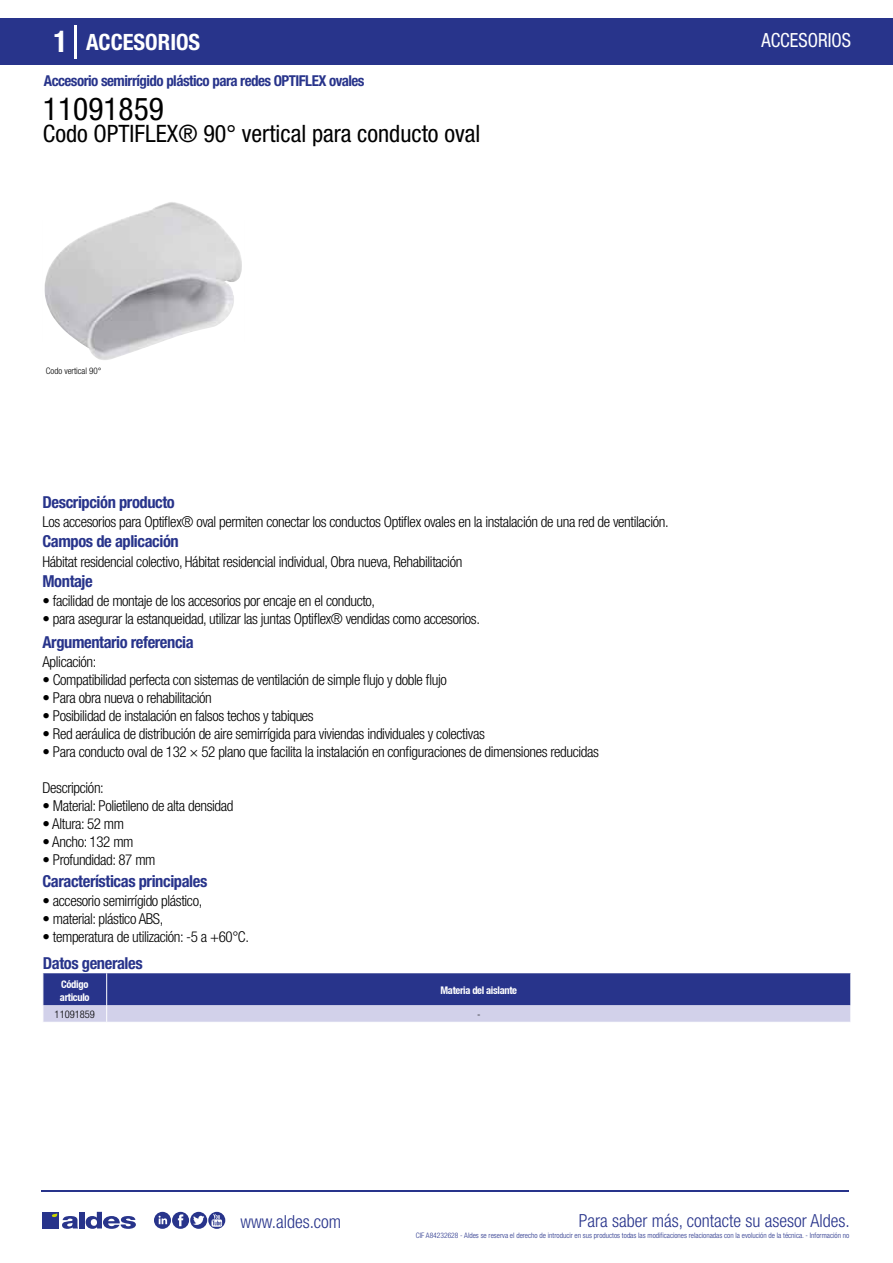
<style>
.page{position:relative;width:893px;height:1263px;background:#fff}
.page>*{position:absolute;margin:0;border:0;box-sizing:border-box;transform-origin:0 0}
.t1{font:condensed 31.5px "Helvetica Neue LT Std";color:#000}
.t2{font:condensed 24px "Helvetica Neue LT Std";color:#000}
.t3{font:700 condensed 22.5px "Helvetica Neue LT Std";color:#fff}
.t4{font:condensed 19.5px "Helvetica Neue LT Std";color:#fff;scale:.95 1}
.t5{font:300 condensed 18px "Helvetica Neue";color:#28348b}
.t6{font:700 condensed 16.5px "Helvetica Neue LT Std";letter-spacing:-.025em;color:#28348b}
.t7{font:300 condensed 15px "Helvetica Neue LT Std";letter-spacing:-.025em;color:#000}
.t8{font:700 condensed 15px "Helvetica Neue LT Std";letter-spacing:-.035em;color:#28348b}
.t9{font:700 condensed 10.5px/13.5px "Helvetica Neue";letter-spacing:-.03em;color:#fff}
.t10{font:300 condensed 10.5px "Helvetica Neue";color:#000}
.t11{font:300 condensed 9px "Helvetica Neue";color:#000}
.t12{font:300 condensed 7.5px "Helvetica Neue";color:#28348b}
.s1{font-size:30px}
</style>
<div class="page">
<div style="left:0;top:18px;width:893px;height:46px;background:#28348b"></div>
<hr style="left:74px;top:25px;width:2px;height:33px;background:#fff">
<img style="left:44px;top:202px;width:198px;height:158px">
<svg style="left:43px;top:973px;width:808px;height:49px;background:#646cac"></svg>
<hr style="left:41px;top:1190px;width:808px;height:1px;background:#28348b">
<svg style="left:154px;top:1212px;width:71px;height:17px"></svg>
<div style="left:42px;top:1212px;width:17px;height:16px;background:#28348b"></div>
<div style="left:79px;top:1212px;width:5px;height:16px;background:#28348b"></div>
<svg style="left:86px;top:1212px;width:50px;height:17px"></svg>
<svg style="left:52px;top:1213px;width:26px;height:16px"></svg>
<h3 class="t3" style="left:54px;top:28px;width:148px"><span class="s1">1</span> ACCESORIOS</h3>
<h3 class="t4" style="left:761px;top:29px;width:96px">ACCESORIOS</h3>
<p class="t8" style="left:44px;top:71px;width:322px">Accesorio semirrígido plástico para redes OPTIFLEX ovales</p>
<h1 class="t1" style="left:43px;top:91px;width:122px">11091859</h1>
<h2 class="t2" style="left:43px;top:120px;width:439px">Codo OPTIFLEX® 90° vertical para conducto oval</h2>
<p class="t11" style="left:46px;top:365px;width:77px">Accesorios Optiflex oval</p>
<p class="t11" style="left:46px;top:365px;width:57px">Codo vertical 90°</p>
<p class="t6" style="left:43px;top:492px;width:134px">Descripción producto</p>
<p class="t6" style="left:43px;top:531px;width:138px">Campos de aplicación</p>
<p class="t6" style="left:43px;top:571px;width:52px">Montaje</p>
<p class="t7" style="left:43px;top:513px;width:628px">Los accesorios para Optiflex® oval permiten conectar los conductos Optiflex ovales en la instalación de una red de ventilación.</p>
<p class="t7" style="left:43px;top:553px;width:421px">Hábitat residencial colectivo, Hábitat residencial individual, Obra nueva, Rehabilitación</p>
<p class="t7" style="left:43px;top:592px;width:334px">• facilidad de montaje de los accesorios por encaje en el conducto,</p>
<p class="t7" style="left:43px;top:610px;width:439px">• para asegurar la estanqueidad, utilizar las juntas Optiflex® vendidas como accesorios.</p>
<p class="t6" style="left:43px;top:632px;width:153px">Argumentario referencia</p>
<p class="t7" style="left:43px;top:653px;width:55px">Aplicación:</p>
<p class="t7" style="left:43px;top:671px;width:406px">• Compatibilidad perfecta con sistemas de ventilación de simple flujo y doble flujo</p>
<p class="t7" style="left:43px;top:689px;width:171px">• Para obra nueva o rehabilitación</p>
<p class="t7" style="left:43px;top:707px;width:273px">• Posibilidad de instalación en falsos techos y tabiques</p>
<p class="t7" style="left:43px;top:725px;width:444px">• Red aeráulica de distribución de aire semirrígida para viviendas individuales y colectivas</p>
<p class="t7" style="left:43px;top:743px;width:558px">• Para conducto oval de 132 × 52 plano que facilita la instalación en configuraciones de dimensiones reducidas</p>
<p class="t7" style="left:43px;top:779px;width:63px">Descripción:</p>
<p class="t7" style="left:43px;top:797px;width:192px">• Material: Polietileno de alta densidad</p>
<p class="t7" style="left:43px;top:815px;width:83px">• Altura: 52 mm</p>
<p class="t7" style="left:43px;top:833px;width:93px">• Ancho: 132 mm</p>
<p class="t7" style="left:43px;top:851px;width:115px">• Profundidad: 87 mm</p>
<p class="t6" style="left:43px;top:871px;width:166px">Características principales</p>
<p class="t7" style="left:43px;top:892px;width:161px">• accesorio semirrígido plástico,</p>
<p class="t7" style="left:43px;top:910px;width:122px">• material: plástico ABS,</p>
<p class="t7" style="left:43px;top:928px;width:208px">• temperatura de utilización: -5 a +60°C.</p>
<p class="t6" style="left:43px;top:953px;width:101px">Datos generales</p>
<p class="t9" style="left:60px;top:977px;width:31px">Código articulo</p>
<p class="t9" style="left:440px;top:984px;width:78px">Materia del aislante</p>
<p class="t10" style="left:55px;top:1008px;width:42px">11091859</p>
<p class="t10" style="left:477px;top:1008px;width:5px">-</p>
<p class="t5" style="left:240px;top:1211px;width:102px">www.aldes.com</p>
<p class="t5" style="left:579px;top:1211px;width:272px">Para saber más, contacte su asesor Aldes.</p>
<p class="t12" style="left:416px;top:1230px;width:435px">CIF A84232628 - Aldes se reserva el derecho de introducir en sus productos todas las modificaciones relacionadas con la evolución de la técnica. - Información no</p>
</div>
